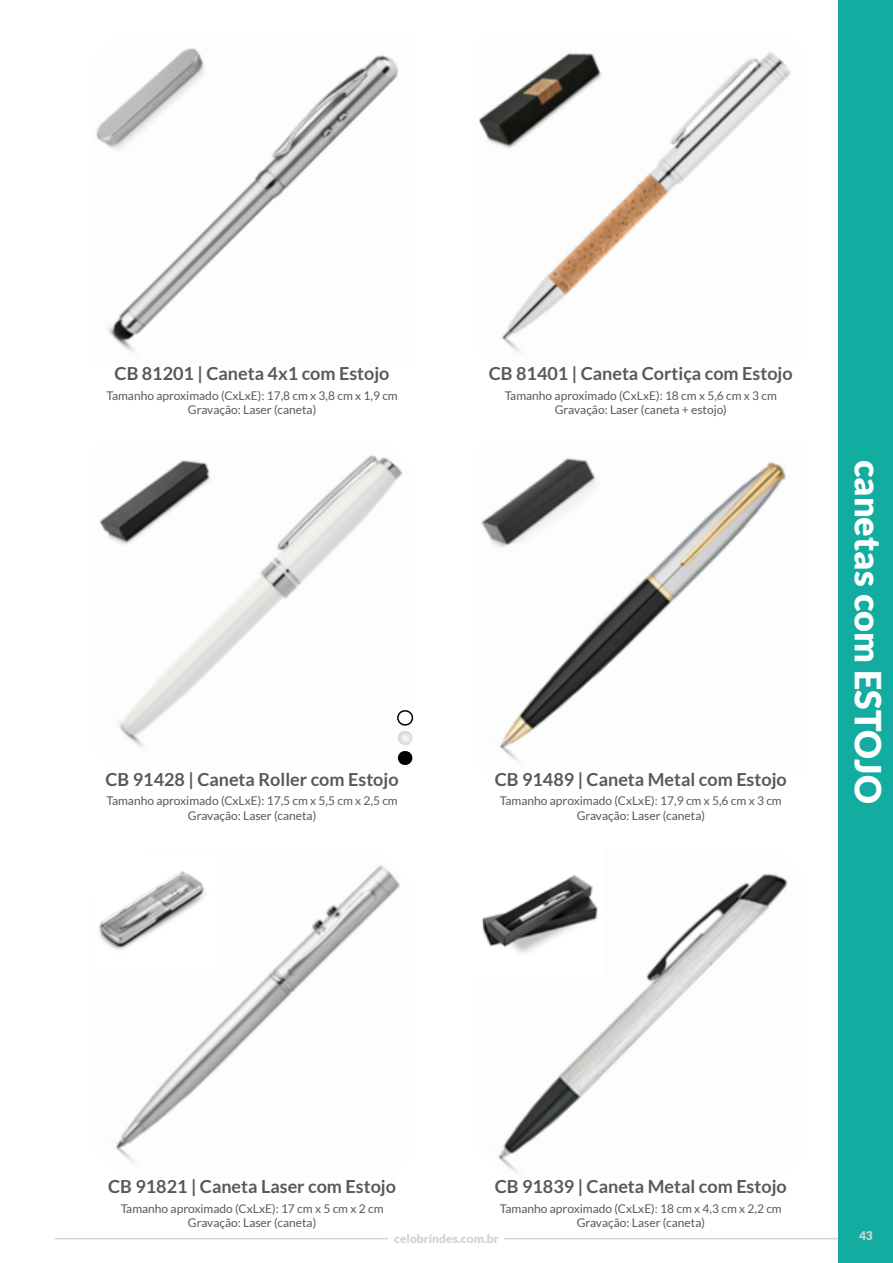
<style>
.page{position:relative;width:893px;height:1263px;background:#fff}
.page>*{position:absolute;margin:0;border:0;box-sizing:border-box;transform-origin:0 0}
.t1{font:900 36px "Lato";color:#fff}
.t2{font:700 18px "Lato";color:#58595b}
.t3{font:12px/14.4px "Lato";color:#58595b;text-align:center}
.t4{font:900 12px "Lato";color:#d1d3d4}
</style>
<div class="page">
<div style="left:839px;top:0;width:54px;height:1263px;background:#12aca0"></div>
<img style="left:108px;top:55px;width:291px;height:298px">
<img style="left:118px;top:455px;width:296px;height:310px">
<img style="left:501px;top:52px;width:290px;height:301px">
<img style="left:499px;top:462px;width:287px;height:300px">
<img style="left:481px;top:458px;width:123px;height:110px">
<img style="left:99px;top:455px;width:116px;height:113px">
<img style="left:498px;top:873px;width:290px;height:300px">
<img style="left:115px;top:865px;width:285px;height:298px">
<img style="left:99px;top:865px;width:116px;height:107px">
<img style="left:482px;top:873px;width:122px;height:102px">
<img style="left:96px;top:48px;width:119px;height:115px">
<img style="left:479px;top:52px;width:125px;height:111px">
<svg style="left:398px;top:731px;width:14px;height:14px"></svg>
<div style="left:398px;top:711px;width:14px;height:14px;background:#fff;border-radius:7px"></div>
<div style="left:397px;top:710px;width:16px;height:15px;border:2px solid #000;border-radius:7px"></div>
<div style="left:398px;top:751px;width:14px;height:14px;background:#000;border-radius:7px"></div>
<hr style="left:55px;top:1238px;width:783px;height:1px;background:#d1d3d4">
<div style="left:389px;top:1233px;width:115px;height:11px;background:#fff"></div>
<h2 class="t2" style="left:115px;top:363px;width:276px">CB 81201 | Caneta 4x1 com Estojo</h2>
<h2 class="t2" style="left:489px;top:363px;width:305px">CB 81401 | Caneta Cortiça com Estojo</h2>
<p class="t3" style="left:106px;top:388px;width:293px">Tamanho aproximado (CxLxE): 17,8 cm x 3,8 cm x 1,9 cm<br>Gravação: Laser (caneta)</p>
<p class="t3" style="left:505px;top:388px;width:274px">Tamanho aproximado (CxLxE): 18 cm x 5,6 cm x 3 cm<br>Gravação: Laser (caneta + estojo)</p>
<h2 class="t2" style="left:106px;top:769px;width:295px">CB 91428 | Caneta Roller com Estojo</h2>
<p class="t3" style="left:106px;top:793px;width:293px">Tamanho aproximado (CxLxE): 17,5 cm x 5,5 cm x 2,5 cm<br>Gravação: Laser (caneta)</p>
<h2 class="t2" style="left:495px;top:769px;width:293px">CB 91489 | Caneta Metal com Estojo</h2>
<p class="t3" style="left:500px;top:793px;width:283px">Tamanho aproximado (CxLxE): 17,9 cm x 5,6 cm x 3 cm<br>Gravação: Laser (caneta)</p>
<h1 class="t1" style="left:889px;top:460px;width:345px;rotate:90deg">canetas com ESTOJO</h1>
<h2 class="t2" style="left:108px;top:1176px;width:289px">CB 91821 | Caneta Laser com Estojo</h2>
<p class="t4" style="left:394px;top:1231px;width:106px">celobrindes.com.br</p>
<p class="t4" style="left:859px;top:1228px;width:15px">43</p>
<h2 class="t2" style="left:495px;top:1176px;width:293px">CB 91839 | Caneta Metal com Estojo</h2>
<p class="t3" style="left:121px;top:1201px;width:264px">Tamanho aproximado (CxLxE): 17 cm x 5 cm x 2 cm<br>Gravação: Laser (caneta)</p>
<p class="t3" style="left:500px;top:1201px;width:283px">Tamanho aproximado (CxLxE): 18 cm x 4,3 cm x 2,2 cm<br>Gravação: Laser (caneta)</p>
</div>
